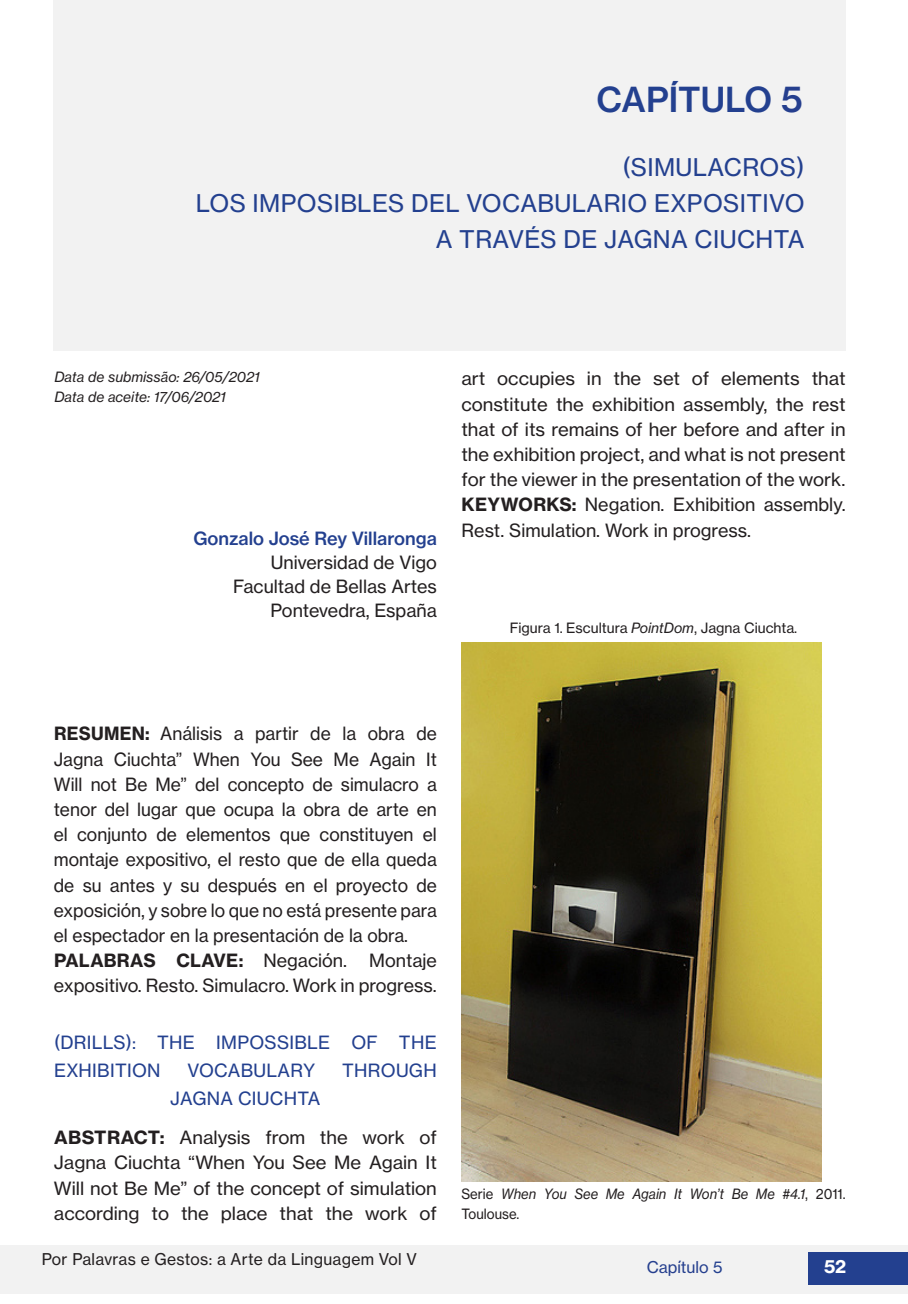
<style>
.page{position:relative;width:908px;height:1304px;background:#fff}
.page>*{position:absolute;margin:0;border:0;box-sizing:border-box;transform-origin:0 0}
.INICIO_CAPITULOS{font:34px "N Haas Grotesk TX Pro 65 Md";color:#23408f}
.NOME_CAPITULO{font:24px "N Haas Grotesk TX Pro 55 Rg";letter-spacing:.015em;color:#23408f}
.texto_pagina_2_colun{font:18px/25.2px "N Haas Grotesk TX Pro 55 Rg";color:#231f20;text-align:justify}
.Titulos_do_texto_de{font:18px/28px "N Haas Grotesk TX Pro 55 Rg";letter-spacing:.015em;color:#23408f}
.Informações_do_Autor{font:18px "N Haas Grotesk TX Pro 55 Rg";color:#231f20}
.NOME_AUTORES_INICIO{font:18px "N Haas Grotesk TX Pro 65 Md";color:#23408f}
.t1{font:18px "N Haas Grotesk TX Pro 75 Bd";color:#fff}
.t2{font:16px "N Haas Grotesk TX Pro 55 Rg";letter-spacing:.02em;color:#231f20}
.t3{font:16px "N Haas Grotesk TX Pro 55 Rg";color:#253f8e}
.LEGENDAS_DE_TABELAS{font:14px/20px "N Haas Grotesk TX Pro 56 It";color:#231f20;scale:.94 1}
.LEGENDAS_DE_TABELAS-2{font:14px "N Haas Grotesk TX Pro 56 It";color:#231f20}
.LEGENDAS_DE_TABELAS-3{font:14px "N Haas Grotesk TX Pro 55 Rg";color:#231f20}
.s1{color:#253f8e}
.s2{font-family:"N Haas Grotesk TX Pro 75 Bd"}
.s3{font-family:"N Haas Grotesk TX Pro 56 It"}
.s4{font-family:"N Haas Grotesk TX Pro 55 Rg"}
.s5{color:#23408f}
</style>
<div class="page">
<div style="left:0;top:1245px;width:907px;height:49px;background:#f2f2f2"></div>
<div style="left:808px;top:1252px;width:99px;height:33px;background:#23408f"></div>
<div style="left:53px;top:0;width:792px;height:350px;background:#f2f2f2"></div>
<img style="left:461px;top:642px;width:360px;height:540px">
<p class="INICIO_CAPITULOS" style="left:596px;top:78px;width:207px">CAPÍTULO <span class="s1">5</span></p>
<p class="NOME_CAPITULO" style="left:622px;top:153px;width:183px">(SIMULACROS)</p>
<p class="NOME_CAPITULO" style="left:196px;top:189px;width:610px">LOS IMPOSIBLES DEL VOCABULARIO EXPOSITIVO</p>
<p class="NOME_CAPITULO" style="left:435px;top:225px;width:370px">A TRAVÉS DE JAGNA CIUCHTA</p>
<p class="LEGENDAS_DE_TABELAS-2" style="left:54px;top:369px;width:207px">Data de submissão: 26/05/2021</p>
<p class="LEGENDAS_DE_TABELAS-2" style="left:54px;top:389px;width:173px">Data de aceite: 17/06/2021</p>
<p class="NOME_AUTORES_INICIO" style="left:193px;top:528px;width:245px">Gonzalo José Rey Villaronga</p>
<p class="Informações_do_Autor" style="left:271px;top:552px;width:167px">Universidad de Vigo</p>
<p class="Informações_do_Autor" style="left:233px;top:576px;width:205px">Facultad de Bellas Artes</p>
<p class="Informações_do_Autor" style="left:270px;top:600px;width:168px">Pontevedra, España</p>
<p class="texto_pagina_2_colun" style="left:461px;top:366px;width:385px">art occupies in the set of elements that constitute the exhibition assembly, the rest that of its remains of her before and after in the exhibition project, and what is not present for the viewer in the presentation of the work.</p>
<p class="texto_pagina_2_colun" style="left:461px;top:492px;width:385px"><span class="s2">KEYWORKS:</span> Negation. Exhibition assembly.<br>Rest. Simulation. Work in progress.</p>
<p class="LEGENDAS_DE_TABELAS-3" style="left:509px;top:619px;width:289px">Figura 1. Escultura <span class="s3">PointDom</span>, Jagna Ciuchta.</p>
<p class="texto_pagina_2_colun" style="left:54px;top:721px;width:384px"><span class="s2">RESUMEN:</span> Análisis a partir de la obra de Jagna Ciuchta” When You See Me Again It Will not Be Me” del concepto de simulacro a tenor del lugar que ocupa la obra de arte en el conjunto de elementos que constituyen el montaje expositivo, el resto que de ella queda de su antes y su después en el proyecto de exposición, y sobre lo que no está presente para el espectador en la presentación de la obra.</p>
<p class="texto_pagina_2_colun" style="left:54px;top:948px;width:384px"><span class="s2">PALABRAS CLAVE:</span> Negación. Montaje expositivo. Resto. Simulacro. Work in progress.</p>
<p class="Titulos_do_texto_de" style="left:54px;top:1028px;width:384px">(DRILLS): THE IMPOSSIBLE OF THE<br>EXHIBITION</p>
<p class="Titulos_do_texto_de" style="left:187px;top:1056px;width:129px">VOCABULARY</p>
<p class="Titulos_do_texto_de" style="left:342px;top:1056px;width:96px">THROUGH</p>
<p class="Titulos_do_texto_de" style="left:170px;top:1084px;width:152px">JAGNA CIUCHTA</p>
<p class="texto_pagina_2_colun" style="left:54px;top:1125px;width:384px"><span class="s2">ABSTRACT:</span> Analysis from the work of Jagna Ciuchta “When You See Me Again It Will not Be Me” of the concept of simulation according to the place that the work of</p>
<p class="t2" style="left:42px;top:1249px;width:376px">Por Palavras e Gestos: a Arte da Linguagem Vol V</p>
<p class="LEGENDAS_DE_TABELAS" style="left:461px;top:1183px;width:410px"><span class="s4">Serie</span> When You See Me Again It Won’t Be Me #4.1<span class="s4">, 2011.<br>Toulouse.</span></p>
<p class="t3" style="left:646px;top:1258px;width:77px">Capítulo <span class="s5">5</span></p>
<p class="t1" style="left:823px;top:1255px;width:24px">52</p>
</div>
